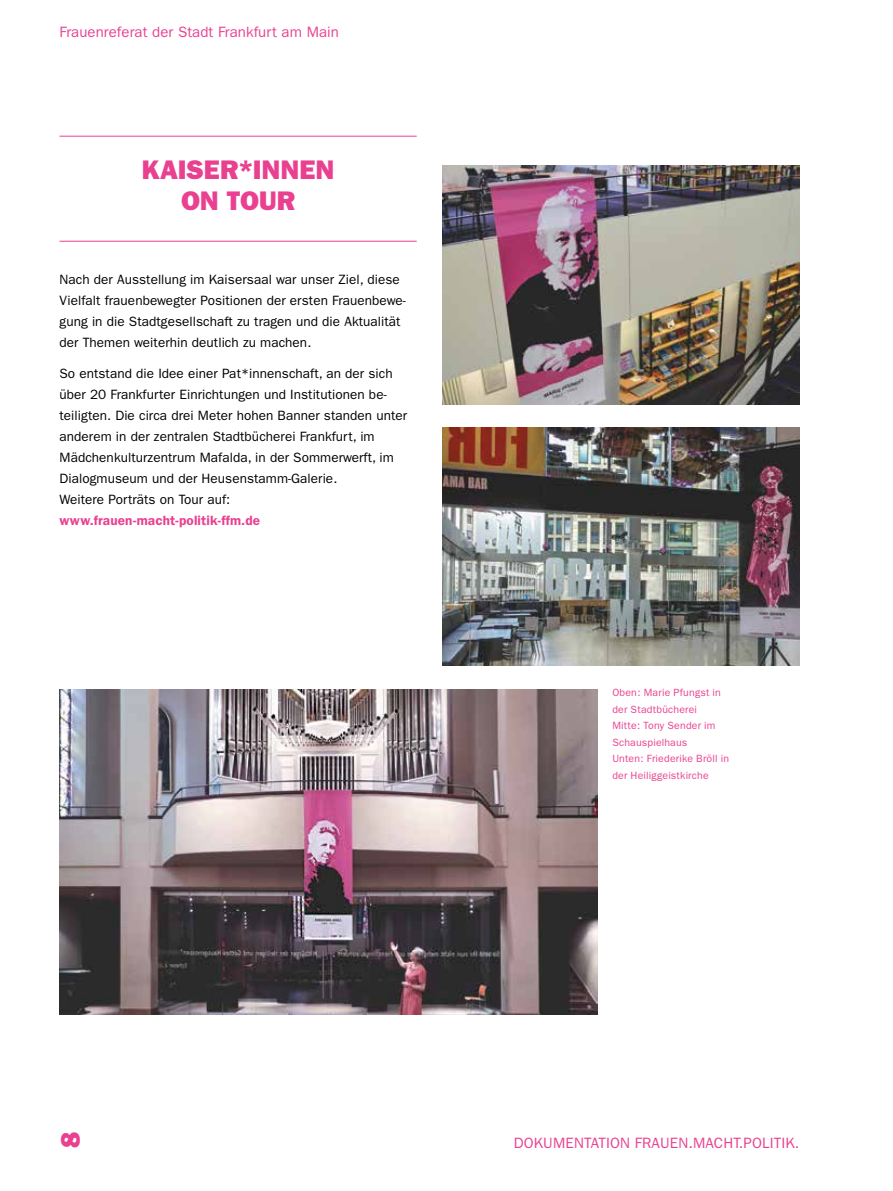
<style>
.page{position:relative;width:893px;height:1191px;background:#fff}
.page>*{position:absolute;margin:0;border:0;box-sizing:border-box;transform-origin:0 0}
.t1{font:800 27px/31.5px "Franklin Gothic";color:#e94190;text-align:center}
.t2{font:15px "Franklin Gothic";letter-spacing:.005em;color:#e94190}
.t3{font:13.5px/21px "Franklin Gothic";letter-spacing:.005em;color:#000}
.t4{font:600 13.5px "Franklin Gothic";letter-spacing:.01em;color:#e94190}
.t5{font:10.5px/16.5px "Franklin Gothic";letter-spacing:.02em;color:#e94190}
</style>
<div class="page">
<hr style="left:60px;top:136px;width:357px;height:1px;background:#e94190">
<hr style="left:60px;top:241px;width:357px;height:1px;background:#e94190">
<img style="left:442px;top:166px;width:357px;height:238px">
<img style="left:60px;top:689px;width:537px;height:325px">
<img style="left:442px;top:427px;width:357px;height:238px">
<p class="t2" style="left:60px;top:23px;width:281px">Frauenreferat der Stadt Frankfurt am Main</p>
<h1 class="t1" style="left:142px;top:154px;width:194px">KAISER*INNEN<br>ON TOUR</h1>
<p class="t3" style="left:60px;top:269px;width:348px">Nach der Ausstellung im Kaisersaal war unser Ziel, diese Vielfalt frauenbewegter Positionen der ersten Frauenbewe&shy;gung in die Stadtgesellschaft zu tragen und die Aktualität der Themen weiterhin deutlich zu machen.</p>
<p class="t3" style="left:60px;top:363px;width:349px">So entstand die Idee einer Pat*innenschaft, an der sich über 20 Frankfurter Einrichtungen und Institutionen be&shy;teiligten. Die circa drei Meter hohen Banner standen unter anderem in der zentralen Stadtbücherei Frankfurt, im Mädchenkulturzentrum Mafalda, in der Sommerwerft, im Dialogmuseum und der Heusenstamm-Galerie.<br>Weitere Porträts on Tour auf:</p>
<p class="t4" style="left:60px;top:512px;width:202px">www.frauen-macht-politik-ffm.de</p>
<p class="t5" style="left:612px;top:684px;width:118px">Oben: Marie Pfungst in der Stadtbücherei<br>Mitte: Tony Sender im<br>Schauspielhaus<br>Unten: Friederike Bröll in der Heiliggeistkirche</p>
<h1 class="t1" style="left:55px;top:1148px;width:18px;rotate:-90deg">8</h1>
<p class="t2" style="left:514px;top:1134px;width:287px">DOKUMENTATION FRAUEN.MACHT.POLITIK.</p>
</div>
